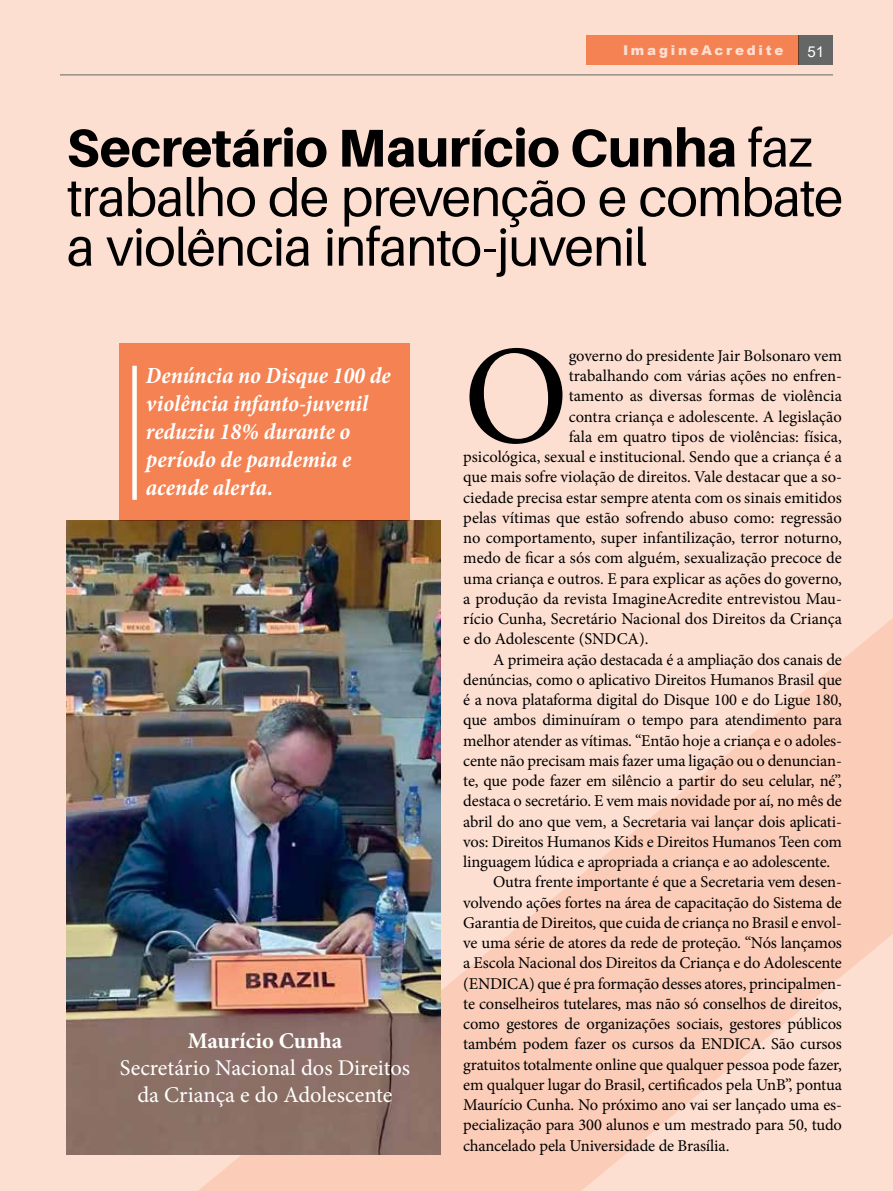
<style>
.page{position:relative;width:893px;height:1191px;background:#fddfd1}
.page>*{position:absolute;margin:0;border:0;box-sizing:border-box;transform-origin:0 0}
.t1{font:141.15px "Minion Pro";color:#000}
.t2{font:53.25px/49.5px "Aileron";letter-spacing:-.025em;color:#000}
.t3{font:italic 700 condensed 23.4px/28px "Minion Pro";color:#fff}
.t4{font:22.5px/27px "Minion Pro";color:#fff;text-align:center}
.t5{font:700 22.5px "Minion Pro";color:#fff}
.t6{font:16.5px "Minion Pro";letter-spacing:-.01em;color:#000}
.t7{font:15px "Arial";color:#fff}
.t8{font:900 13.5px "Arial";letter-spacing:.2em;color:#fff}
.s1{font-weight:800}
</style>
<div class="page">
<svg style="left:191px;top:618px;width:702px;height:573px;fill:#fbccb8"></svg>
<img style="left:67px;top:520px;width:374px;height:634px">
<div style="left:120px;top:343px;width:290px;height:177px;background:#f58253"></div>
<div style="left:132px;top:366px;width:5px;height:134px;background:#fff"></div>
<div style="left:798px;top:35px;width:35px;height:30px;background:#656766"></div>
<div style="left:586px;top:35px;width:212px;height:30px;background:#f58253"></div>
<hr style="left:60px;top:74px;width:773px;height:1px;background:#73776b">
<p class="t8" style="left:623px;top:40px;width:162px">ImagineAcredite</p>
<p class="t7" style="left:807px;top:41px;width:18px">51</p>
<h2 class="t2" style="left:67px;top:124px;width:778px"><span class="s1">Secretário Maurício Cunha</span> faz trabalho de prevenção e combate a violência infanto-juvenil</h2>
<h3 class="t3" style="left:146px;top:361px;width:246px">Denúncia no Disque 100 de violência infanto-juvenil reduziu 18% durante o período de pandemia e acende alerta.</h3>
<h3 class="t5" style="left:188px;top:1024px;width:156px">Maurício Cunha</h3>
<h3 class="t4" style="left:120px;top:1054px;width:292px">Secretário Nacional dos Direitos da Criança e do Adolescente</h3>
<h1 class="t1" style="left:463px;top:302px;width:107px">O</h1>
<p class="t6" style="left:569px;top:344px;width:275px">governo do presidente Jair Bolsonaro vem</p>
<p class="t6" style="left:569px;top:365px;width:275px">trabalhando com várias ações no enfren-</p>
<p class="t6" style="left:569px;top:385px;width:275px">tamento as diversas formas de violência</p>
<p class="t6" style="left:569px;top:405px;width:275px">contra criança e adolescente. A legislação</p>
<p class="t6" style="left:569px;top:425px;width:275px">fala em quatro tipos de violências: física,</p>
<p class="t6" style="left:463px;top:446px;width:380px">psicológica, sexual e institucional. Sendo que a criança é a</p>
<p class="t6" style="left:463px;top:466px;width:380px">que mais sofre violação de direitos. Vale destacar que a so-</p>
<p class="t6" style="left:463px;top:486px;width:380px">ciedade precisa estar sempre atenta com os sinais emitidos</p>
<p class="t6" style="left:463px;top:506px;width:380px">pelas vítimas que estão sofrendo abuso como: regressão</p>
<p class="t6" style="left:463px;top:527px;width:380px">no comportamento, super infantilização, terror noturno,</p>
<p class="t6" style="left:463px;top:547px;width:380px">medo de ficar a sós com alguém, sexualização precoce de</p>
<p class="t6" style="left:463px;top:567px;width:380px">uma criança e outros. E para explicar as ações do governo,</p>
<p class="t6" style="left:463px;top:587px;width:380px">a produção da revista ImagineAcredite entrevistou Mau-</p>
<p class="t6" style="left:463px;top:608px;width:380px">rício Cunha, Secretário Nacional dos Direitos da Criança</p>
<p class="t6" style="left:463px;top:628px;width:187px">e do Adolescente (SNDCA).</p>
<p class="t6" style="left:493px;top:648px;width:350px">A primeira ação destacada é a ampliação dos canais de</p>
<p class="t6" style="left:463px;top:668px;width:380px">denúncias, como o aplicativo Direitos Humanos Brasil que</p>
<p class="t6" style="left:463px;top:689px;width:380px">é a nova plataforma digital do Disque 100 e do Ligue 180,</p>
<p class="t6" style="left:463px;top:709px;width:380px">que ambos diminuíram o tempo para atendimento para</p>
<p class="t6" style="left:463px;top:729px;width:380px">melhor atender as vítimas. “Então hoje a criança e o adoles-</p>
<p class="t6" style="left:463px;top:749px;width:380px">cente não precisam mais fazer uma ligação ou o denuncian-</p>
<p class="t6" style="left:463px;top:769px;width:380px">te, que pode fazer em silêncio a partir do seu celular, né”,</p>
<p class="t6" style="left:463px;top:790px;width:380px">destaca o secretário. E vem mais novidade por aí, no mês de</p>
<p class="t6" style="left:463px;top:810px;width:380px">abril do ano que vem, a Secretaria vai lançar dois aplicati-</p>
<p class="t6" style="left:463px;top:830px;width:380px">vos: Direitos Humanos Kids e Direitos Humanos Teen com</p>
<p class="t6" style="left:463px;top:850px;width:368px">linguagem lúdica e apropriada a criança e ao adolescente.</p>
<p class="t6" style="left:493px;top:871px;width:350px">Outra frente importante é que a Secretaria vem desen-</p>
<p class="t6" style="left:463px;top:891px;width:380px">volvendo ações fortes na área de capacitação do Sistema de</p>
<p class="t6" style="left:463px;top:911px;width:380px">Garantia de Direitos, que cuida de criança no Brasil e envol-</p>
<p class="t6" style="left:463px;top:931px;width:380px">ve uma série de atores da rede de proteção. “Nós lançamos</p>
<p class="t6" style="left:463px;top:952px;width:380px">a Escola Nacional dos Direitos da Criança e do Adolescente</p>
<p class="t6" style="left:463px;top:972px;width:380px">(ENDICA) que é pra formação desses atores, principalmen-</p>
<p class="t6" style="left:463px;top:992px;width:380px">te conselheiros tutelares, mas não só conselhos de direitos,</p>
<p class="t6" style="left:463px;top:1012px;width:380px">como gestores de organizações sociais, gestores públicos</p>
<p class="t6" style="left:463px;top:1033px;width:380px">também podem fazer os cursos da ENDICA. São cursos</p>
<p class="t6" style="left:463px;top:1053px;width:380px">gratuitos totalmente online que qualquer pessoa pode fazer,</p>
<p class="t6" style="left:463px;top:1073px;width:380px">em qualquer lugar do Brasil, certificados pela UnB”, pontua</p>
<p class="t6" style="left:463px;top:1093px;width:380px">Maurício Cunha. No próximo ano vai ser lançado uma es-</p>
<p class="t6" style="left:463px;top:1114px;width:380px">pecialização para 300 alunos e um mestrado para 50, tudo</p>
<p class="t6" style="left:463px;top:1134px;width:268px">chancelado pela Universidade de Brasília.</p>
</div>
